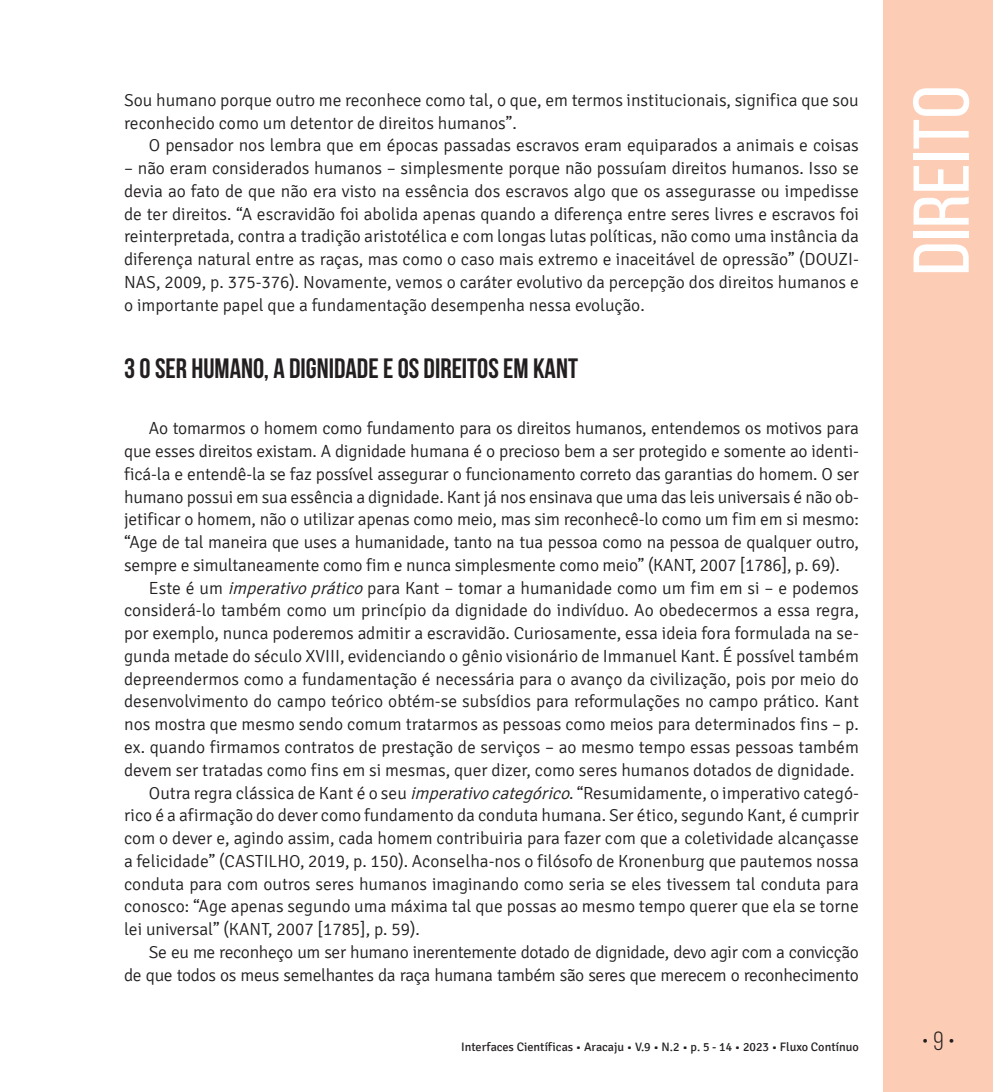
<style>
.page{position:relative;width:993px;height:1092px;background:#fff}
.page>*{position:absolute;margin:0;border:0;box-sizing:border-box;transform-origin:0 0}
.t1{font:78.75px "Bebas Neue";color:#fff;scale:1.09 1}
.t2{font:700 28px "Bebas Neue";color:#231f20}
.t3{font:26.25px "Bebas Neue";color:#231f20}
.t4{font:300 17.5px/22.8px "Signika";color:#231f20;text-align:justify}
.t5{font:300 17.5px "Signika";letter-spacing:-.02em;color:#231f20}
.t6{font:12.25px "Signika";color:#231f20}
.s1{font-style:italic}
</style>
<div class="page">
<div style="left:883px;top:0;width:109px;height:1091px;background:#fcccb5"></div>
<p class="t4" style="left:124px;top:89px;width:736px">Sou humano porque outro me reconhece como tal, o que, em termos institucionais, significa que sou reconhecido como um detentor de direitos humanos”.</p>
<p class="t4" style="left:149px;top:134px;width:711px">O pensador nos lembra que em épocas passadas escravos eram equiparados a animais e coisas</p>
<p class="t4" style="left:124px;top:157px;width:736px">– não eram considerados humanos – simplesmente porque não possuíam direitos humanos. Isso se devia ao fato de que não era visto na essência dos escravos algo que os assegurasse ou impedisse de ter direitos. “A escravidão foi abolida apenas quando a diferença entre seres livres e escravos foi reinterpretada, contra a tradição aristotélica e com longas lutas políticas, não como uma instância da diferença natural entre as raças, mas como o caso mais extremo e inaceitável de opressão” (DOUZI-NAS, 2009, p. 375-376). Novamente, vemos o caráter evolutivo da percepção dos direitos humanos e o importante papel que a fundamentação desempenha nessa evolução.</p>
<h2 class="t2" style="left:124px;top:353px;width:455px">3 O SER HUMANO, A DIGNIDADE E OS DIREITOS EM KANT</h2>
<p class="t4" style="left:124px;top:417px;width:736px;text-indent:25px">Ao tomarmos o homem como fundamento para os direitos humanos, entendemos os motivos para que esses direitos existam. A dignidade humana é o precioso bem a ser protegido e somente ao identi&shy;ficá-la e entendê-la se faz possível assegurar o funcionamento correto das garantias do homem. O ser humano possui em sua essência a dignidade. Kant já nos ensinava que uma das leis universais é não ob&shy;jetificar o homem, não o utilizar apenas como meio, mas sim reconhecê-lo como um fim em si mesmo: “Age de tal maneira que uses a humanidade, tanto na tua pessoa como na pessoa de qualquer outro, sempre e simultaneamente como fim e nunca simplesmente como meio” (KANT, 2007 [1786], p. 69).</p>
<p class="t4" style="left:149px;top:576px;width:711px">Este é um <span class="s1">imperativoprático</span>para Kant – tomar a humanidade como um fim em si – e podemos</p>
<p class="t4" style="left:124px;top:599px;width:736px">considerá-lo também como um princípio da dignidade do indivíduo. Ao obedecermos a essa regra,</p>
<p class="t4" style="left:124px;top:622px;width:736px">por exemplo, nunca poderemos admitir a escravidão. Curiosamente, essa ideia fora formulada na se-</p>
<p class="t4" style="left:124px;top:645px;width:736px">gunda metade do século XVIII, evidenciando o gênio visionário de Immanuel Kant. É possível também</p>
<p class="t4" style="left:124px;top:667px;width:736px">depreendermos como a fundamentação é necessária para o avanço da civilização, pois por meio do</p>
<p class="t4" style="left:124px;top:690px;width:736px">desenvolvimento do campo teórico obtém-se subsídios para reformulações no campo prático. Kant</p>
<p class="t4" style="left:124px;top:713px;width:736px">nos mostra que mesmo sendo comum tratarmos as pessoas como meios para determinados fins – p.</p>
<p class="t4" style="left:124px;top:736px;width:736px">ex. quando firmamos contratos de prestação de serviços – ao mesmo tempo essas pessoas também</p>
<p class="t4" style="left:124px;top:758px;width:731px">devem ser tratadas como fins em si mesmas, quer dizer, como seres humanos dotados de dignidade.</p>
<p class="t4" style="left:149px;top:781px;width:711px">Outra regra clássica de Kant é o seu <span class="s1">imperativocategórico</span>. “Resumidamente, o imperativo categó-</p>
<p class="t4" style="left:124px;top:804px;width:736px">rico é a afirmação do dever como fundamento da conduta humana. Ser ético, segundo Kant, é cumprir</p>
<p class="t4" style="left:124px;top:827px;width:736px">com o dever e, agindo assim, cada homem contribuiria para fazer com que a coletividade alcançasse</p>
<p class="t4" style="left:124px;top:849px;width:736px">a felicidade” (CASTILHO, 2019, p. 150). Aconselha-nos o filósofo de Kronenburg que pautemos nossa</p>
<p class="t4" style="left:124px;top:872px;width:736px">conduta para com outros seres humanos imaginando como seria se eles tivessem tal conduta para</p>
<p class="t4" style="left:124px;top:895px;width:736px">conosco: “Age apenas segundo uma máxima tal que possas ao mesmo tempo querer que ela se torne</p>
<p class="t4" style="left:124px;top:918px;width:297px">lei universal” (KANT, 2007 [1785], p. 59).</p>
<p class="t5" style="left:149px;top:942px;width:711px">Se eu me reconheço um ser humano inerentemente dotado de dignidade, devo agir com a convicção</p>
<p class="t5" style="left:124px;top:965px;width:736px">de que todos os meus semelhantes da raça humana também são seres que merecem o reconhecimento</p>
<h1 class="t1" style="left:898px;top:275px;width:176px;rotate:-90deg">Direito</h1>
<p class="t6" style="left:461px;top:1040px;width:399px">Interfaces Científicas • Aracaju • V.9 • N.2 • p. 5 - 14 • 2023 • Fluxo Contínuo</p>
<h3 class="t3" style="left:921px;top:1026px;width:35px">• 9 •</h3>
</div>
